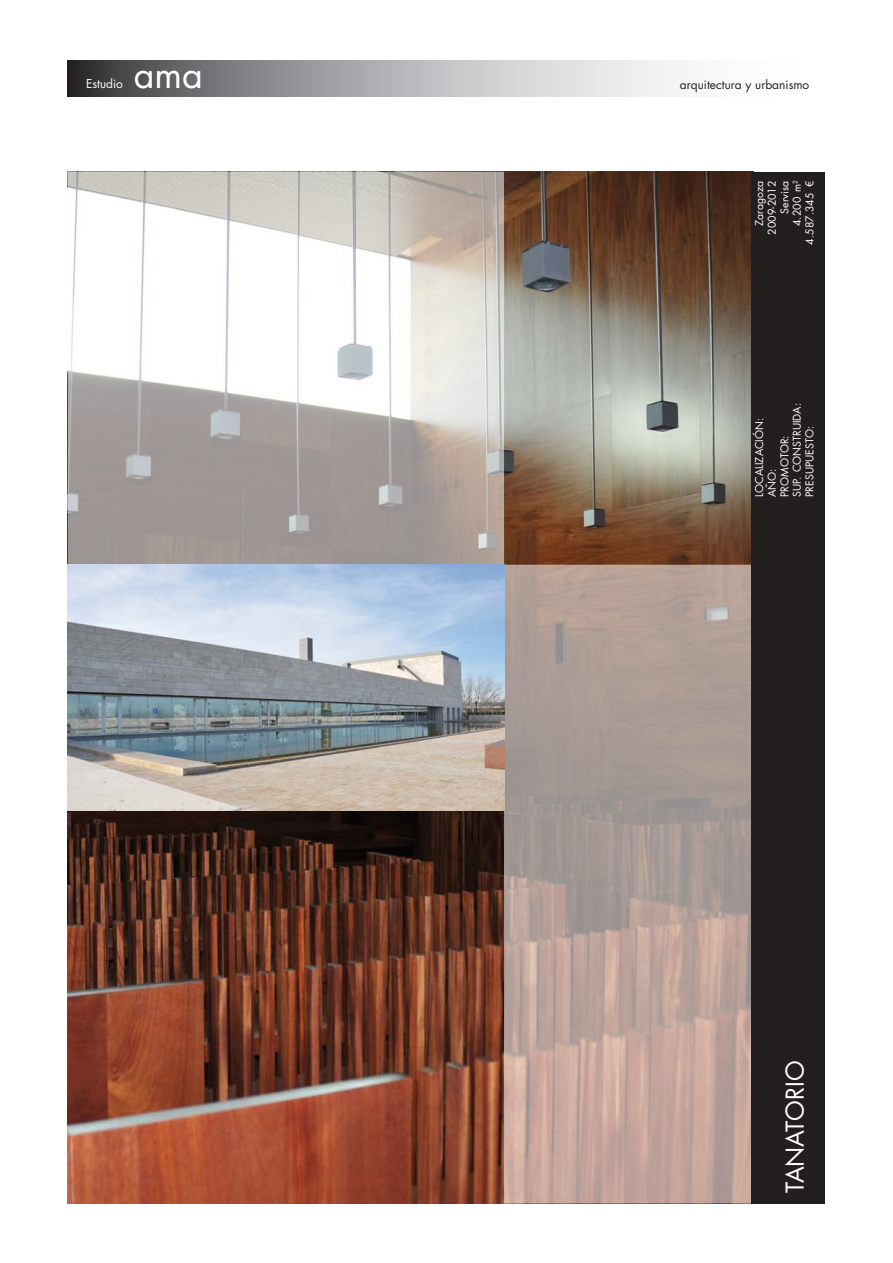
<style>
.page{position:relative;width:893px;height:1263px;background:#fff}
.page>*{position:absolute;margin:0;border:0;box-sizing:border-box;transform-origin:0 0}
.t1{font:36px "Futura Std";color:#fff}
.t2{font:24px "Futura Std";color:#fff}
.t3{font:12px "Futura Std";color:#231f20}
.t4{font:12px "Futura Std";color:#fff}
.t5{font:10.5px "Futura Std";color:#fff}
</style>
<div class="page">
<img style="left:68px;top:172px;width:683px;height:1031px">
<img style="left:68px;top:565px;width:436px;height:246px">
<svg style="left:67px;top:60px;width:616px;height:36px;background:#a3a4a7"></svg>
<div style="left:751px;top:172px;width:74px;height:1031px;background:#231f20"></div>
<p class="t4" style="left:86px;top:76px;width:38px">Estudio</p>
<h1 class="t1" style="left:134px;top:52px;width:71px">ama</h1>
<p class="t3" style="left:680px;top:77px;width:131px">arquitectura y urbanismo</p>
<p class="t5" style="left:790px;top:226px;width:47px;rotate:-90deg">4.200 m<sup>2</sup></p>
<p class="t5" style="left:803px;top:244px;width:65px;rotate:-90deg">4.587.345 €</p>
<p class="t5" style="left:753px;top:226px;width:47px;rotate:-90deg">Zaragoza</p>
<p class="t5" style="left:778px;top:214px;width:35px;rotate:-90deg">Servisa</p>
<p class="t5" style="left:765px;top:235px;width:55px;rotate:-90deg">2009-2012</p>
<p class="t5" style="left:790px;top:497px;width:95px;rotate:-90deg">SUP. CONSTRUIDA:</p>
<p class="t5" style="left:753px;top:497px;width:80px;rotate:-90deg">LOCALIZACIÓN:</p>
<p class="t5" style="left:803px;top:497px;width:72px;rotate:-90deg">PRESUPUESTO:</p>
<p class="t5" style="left:778px;top:497px;width:63px;rotate:-90deg">PROMOTOR:</p>
<p class="t5" style="left:765px;top:497px;width:30px;rotate:-90deg">AÑO:</p>
<p class="t2" style="left:780px;top:1193px;width:134px;rotate:-90deg">TANATORIO</p>
</div>
